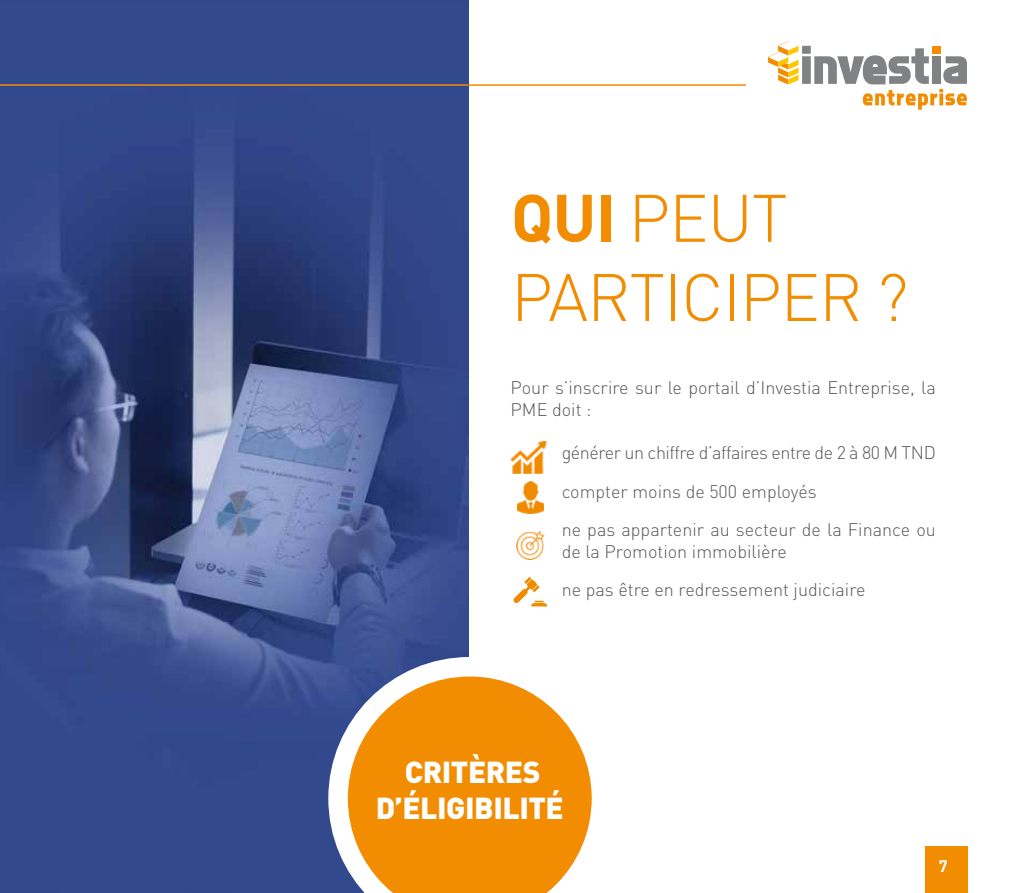
<style>
.page{position:relative;width:1021px;height:893px;background:#fff}
.page>*{position:absolute;margin:0;border:0;box-sizing:border-box;transform-origin:0 0}
.t1{font:300 66px/79.2px "DIN Pro";letter-spacing:-.015em;color:#f28c00}
.t2{font:900 30px/36px "DIN Pro";letter-spacing:-.015em;color:#fff;text-align:center}
.t3{font:300 18px/38.5px "DIN Pro";color:#575756}
.t4{font:700 16.5px "DIN Pro";color:#fff}
.s1{font-weight:700}
</style>
<div class="page">
<svg style="left:768px;top:41px;width:198px;height:69px"></svg>
<hr style="left:0;top:84px;width:746px;height:2px;background:#f28c00">
<div style="left:925px;top:846px;width:42px;height:47px;background:#f28c00"></div>
<img style="left:0;top:0;width:468px;height:893px">
<svg style="left:328px;top:657px;width:264px;height:236px"></svg>
<img style="left:517px;top:482px;width:26px;height:31px">
<img style="left:516px;top:531px;width:28px;height:28px">
<img style="left:510px;top:441px;width:37px;height:32px">
<svg style="left:513px;top:577px;width:34px;height:29px"></svg>
<hr style="left:0;top:84px;width:468px;height:2px;background:#f28c00">
<h1 class="t1" style="left:511px;top:176px;width:399px"><span class="s1">QUI</span> PEUT<br>PARTICIPER ?</h1>
<p class="t3" style="left:510px;top:376px;width:427px;line-height:21.6px">Pour s’inscrire sur le portail d’Investia Entreprise, la<br>PME doit :</p>
<p class="t3" style="left:561px;top:432px;width:376px">générer un chiffre d’affaires entre de 2 à 80 M TND compter moins de 500 employés<br>ne pas appartenir au secteur de la Finance ou</p>
<p class="t3" style="left:561px;top:531px;width:305px">de la Promotion immobilière<br>ne pas être en redressement judiciaire</p>
<h2 class="t2" style="left:376px;top:753px;width:190px">CRITÈRES<br>D’ÉLIGIBILITÉ</h2>
<p class="t4" style="left:938px;top:855px;width:10px">7</p>
</div>
